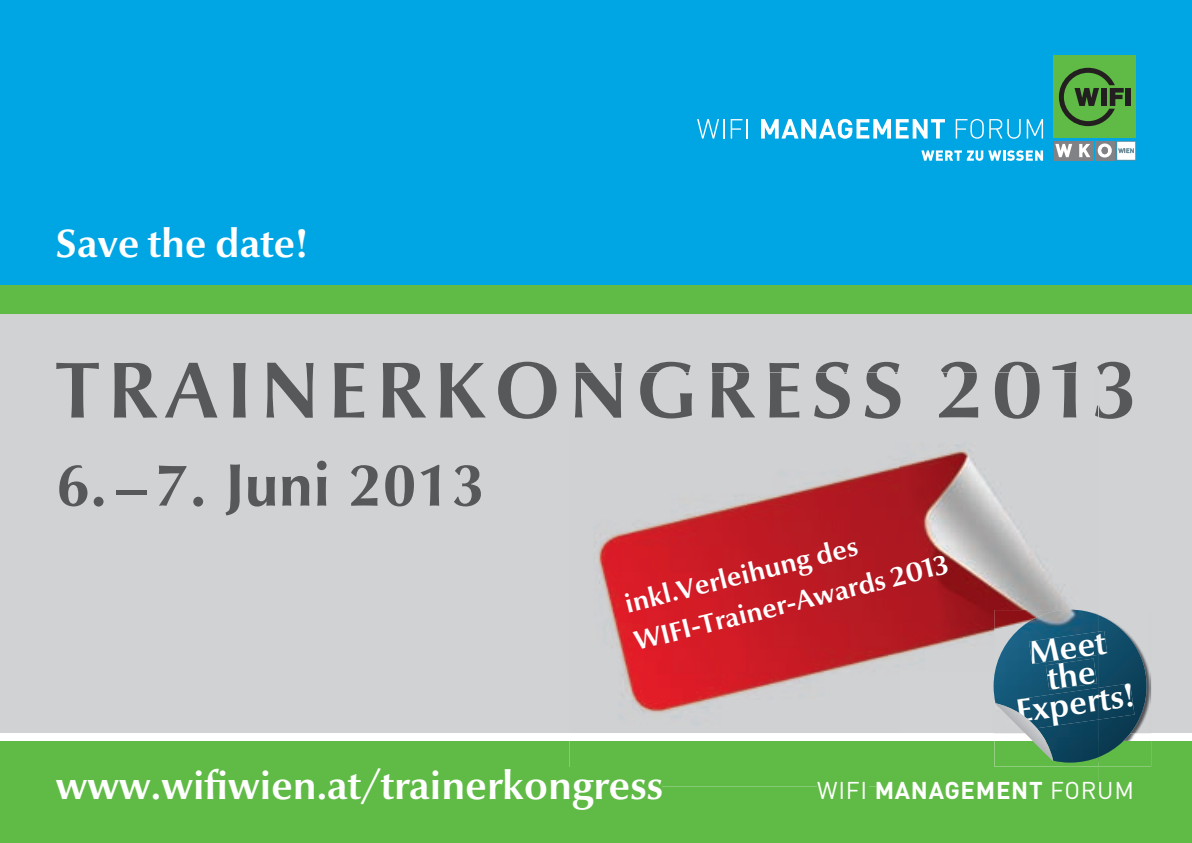
<style>
.page{position:relative;width:1192px;height:843px;background:#fff}
.page>*{position:absolute;margin:0;border:0;box-sizing:border-box;transform-origin:0 0}
.t1{font:700 80px "Optima Nova LT";letter-spacing:.105em;color:#57585a}
.t2{font:700 60px "Optima LT Std";letter-spacing:.015em;color:#57585a}
.t3{font:700 40px "Optima Nova LT";color:#fff}
.t4{font:700 32.8px/28px "Optima Nova LT";color:#fff;text-align:center}
.t5{font:700 27px/39px "Optima Nova LT";color:#fff}
.t6{font:700 24px "DIN Pro";letter-spacing:.03em;color:#fff}
.s1{font-weight:400}
</style>
<div class="page">
<div style="left:0;top:0;width:1191px;height:328px;background:#00a6e4"></div>
<div style="left:0;top:314px;width:1191px;height:442px;background:#d1d2d4"></div>
<div style="left:1053px;top:56px;width:82px;height:82px;background:#60bb46"></div>
<div style="left:1125px;top:88px;width:5px;height:18px;background:#231f20"></div>
<svg style="left:1058px;top:68px;width:65px;height:58px"></svg>
<div style="left:1094px;top:141px;width:20px;height:19px;background:#808285"></div>
<div style="left:1074px;top:141px;width:19px;height:19px;background:#808285"></div>
<svg style="left:1079px;top:144px;width:11px;height:13px"></svg>
<div style="left:1053px;top:141px;width:20px;height:19px;background:#808285"></div>
<svg style="left:1055px;top:144px;width:16px;height:13px"></svg>
<svg style="left:1097px;top:141px;width:38px;height:19px"></svg>
<svg style="left:697px;top:119px;width:22px;height:20px"></svg>
<hr style="left:722px;top:119px;width:2px;height:20px;background:#fff">
<svg style="left:730px;top:119px;width:12px;height:20px"></svg>
<hr style="left:746px;top:119px;width:2px;height:20px;background:#fff">
<svg style="left:761px;top:119px;width:183px;height:20px"></svg>
<svg style="left:955px;top:119px;width:28px;height:20px"></svg>
<svg style="left:989px;top:119px;width:31px;height:20px"></svg>
<svg style="left:1026px;top:119px;width:16px;height:20px"></svg>
<svg style="left:921px;top:150px;width:121px;height:11px"></svg>
<div style="left:0;top:733px;width:1191px;height:110px;background:#60bb46"></div>
<div style="left:0;top:286px;width:1191px;height:28px;background:#60bb46"></div>
<div style="left:0;top:733px;width:1191px;height:8px;background:#fff"></div>
<img style="left:1097px;top:613px;width:53px;height:102px">
<svg style="left:1097px;top:615px;width:49px;height:142px"></svg>
<img style="left:598px;top:466px;width:301px;height:248px">
<img style="left:899px;top:445px;width:177px;height:210px">
<img style="left:569px;top:741px;width:528px;height:26px">
<img style="left:575px;top:372px;width:522px;height:46px">
<img style="left:640px;top:372px;width:436px;height:47px">
<img style="left:994px;top:762px;width:103px;height:4px">
<img style="left:993px;top:610px;width:104px;height:152px">
<img style="left:1028px;top:632px;width:69px;height:32px">
<img style="left:1045px;top:658px;width:51px;height:30px">
<img style="left:1016px;top:688px;width:81px;height:40px">
<img style="left:995px;top:703px;width:57px;height:58px">
<p class="t3" style="left:56px;top:228px;width:254px">Save the date!</p>
<h1 class="t1" style="left:56px;top:358px;width:1081px">TRAINERKONGRESS 2013</h1>
<h2 class="t2" style="left:56px;top:461px;width:430px">6. – 7. Juni 2013</h2>
<p class="t5" style="left:621px;top:587px;width:324px;rotate:-14deg">inkl.Verleihung des<br>WIFI-Trainer-Awards 2013</p>
<p class="t4" style="left:1027px;top:642px;width:79px;rotate:-8deg">Meet the</p>
<p class="t4" style="left:1014px;top:701px;width:121px;rotate:-8deg">Experts!</p>
<p class="t3" style="left:56px;top:769px;width:608px">www.wifiwien.at/trainerkongress</p>
<p class="t6" style="left:817px;top:781px;width:318px"><span class="s1">WIFI</span> MANAGEMENT <span class="s1">FORUM</span></p>
</div>
